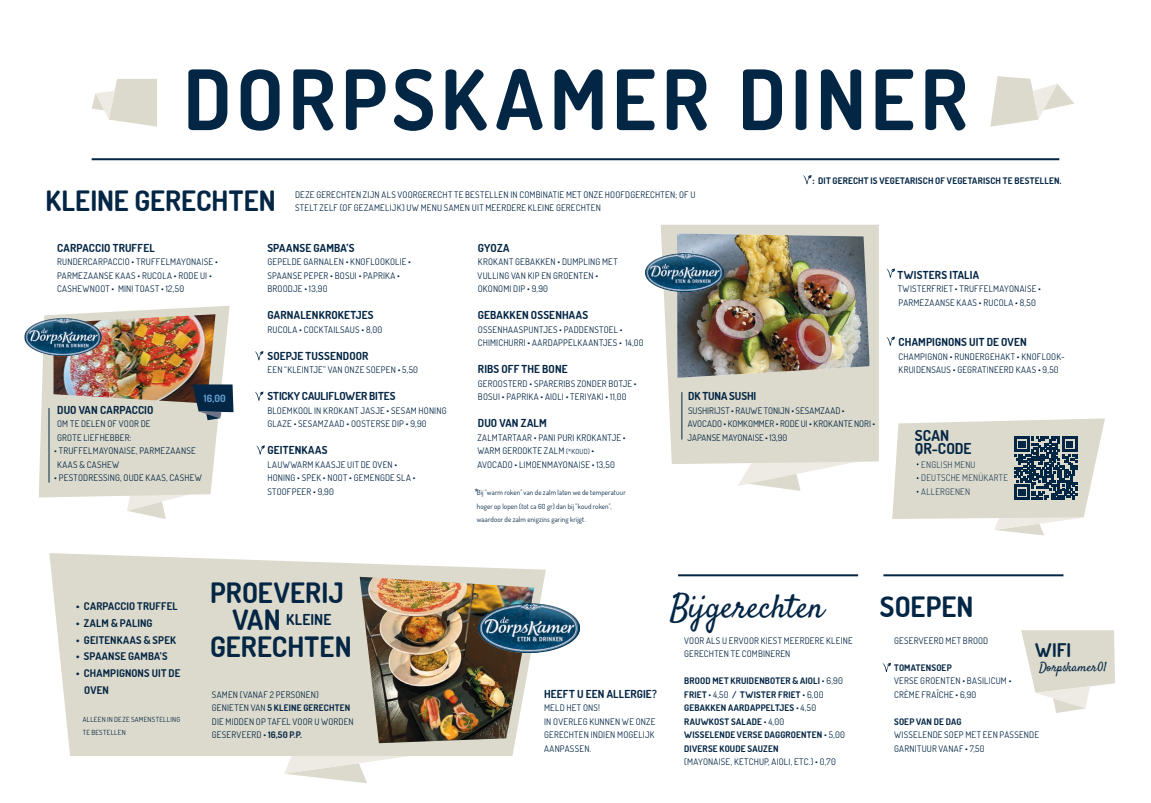
<style>
.page{position:relative;width:1151px;height:803px;background:#fff}
.page>*{position:absolute;margin:0;border:0;box-sizing:border-box;transform-origin:0 0}
.t1{font:700 83px "Dosis";letter-spacing:.06em;color:#042645}
.t2{font:33px "Satisfy";color:#042645}
.t3{font:700 28px "Dosis";letter-spacing:.01em;color:#042645}
.t4{font:700 18.8px "Dosis";color:#042645}
.t5{font:700 15px/13.5px "Dosis";letter-spacing:.01em;color:#042645}
.t6{font:12.8px "Satisfy";color:#042645}
.t7{font:700 11px "Dosis";letter-spacing:.015em;color:#042645}
.t8{font:700 11px "Dosis";letter-spacing:-.005em;color:#042645}
.t9{font:700 10.5px/16.9px "Dosis";letter-spacing:.02em;color:#042645}
.t10{font:700 10px "Dosis";color:#63a3d8}
.t11{font:9px/13.5px "Dosis";letter-spacing:.03em;color:#042645}
.t12{font:700 9px/13.5px "Dosis";letter-spacing:.025em;color:#042645}
.t13{font:9px/13.5px "Dosis";letter-spacing:.005em;color:#042645}
.t14{font:300 9px/13.5px "Dosis";letter-spacing:.035em;color:#042645}
.t15{font:7px/13.5px "Dosis";letter-spacing:.02em;color:#042645}
.t16{font:7px/13.5px "Dosis";letter-spacing:.045em;color:#042645}
.s1{font-size:10px}
.s2{font-size:28px}
.s3{font-weight:700}
.s4{font-size:7px}
.s5{font-weight:400}
</style>
<div class="page">
<svg style="left:284px;top:755px;width:148px;height:28px"></svg>
<svg style="left:38px;top:305px;width:192px;height:193px"></svg>
<svg style="left:738px;top:466px;width:96px;height:24px"></svg>
<svg style="left:660px;top:224px;width:219px;height:242px"></svg>
<svg style="left:92px;top:79px;width:65px;height:47px"></svg>
<img style="left:677px;top:233px;width:192px;height:145px">
<img style="left:41px;top:308px;width:193px;height:211px">
<hr style="left:49px;top:408px;width:1px;height:74px;background:#042645">
<img style="left:24px;top:312px;width:84px;height:50px">
<svg style="left:892px;top:418px;width:213px;height:117px"></svg>
<img style="left:645px;top:253px;width:78px;height:38px">
<hr style="left:92px;top:158px;width:967px;height:2px;background:#042645">
<svg style="left:990px;top:76px;width:84px;height:50px"></svg>
<hr style="left:678px;top:574px;width:180px;height:2px;background:#042645">
<hr style="left:883px;top:574px;width:180px;height:2px;background:#042645">
<hr style="left:682px;top:392px;width:1px;height:47px;background:#042645">
<svg style="left:803px;top:175px;width:9px;height:9px"></svg>
<svg style="left:1021px;top:630px;width:94px;height:82px"></svg>
<svg style="left:256px;top:445px;width:9px;height:9px"></svg>
<svg style="left:886px;top:336px;width:9px;height:9px"></svg>
<svg style="left:886px;top:268px;width:9px;height:9px"></svg>
<svg style="left:49px;top:553px;width:497px;height:202px;fill:#dcdacc"></svg>
<img style="left:360px;top:576px;width:174px;height:166px">
<img style="left:478px;top:602px;width:102px;height:50px">
<svg style="left:255px;top:351px;width:8px;height:9px"></svg>
<svg style="left:255px;top:391px;width:8px;height:9px"></svg>
<svg style="left:882px;top:662px;width:9px;height:9px"></svg>
<h1 class="t1" style="left:183px;top:42px;width:786px">DORPSKAMER DINER</h1>
<h3 class="t3" style="left:45px;top:181px;width:232px">KLEINE GERECHTEN</h3>
<p class="t11" style="left:295px;top:187px;width:402px">DEZE GERECHTEN ZIJN ALS VOORGERECHT TE BESTELLEN IN COMBINATIE MET ONZE HOOFDGERECHTEN; OF U<br>STELT ZELF (OF GEZAMELIJK) UW MENU SAMEN UIT MEERDERE KLEINE GERECHTEN</p>
<p class="t12" style="left:812px;top:174px;width:251px"><span class="s1">:</span> DIT GERECHT IS VEGETARISCH OF VEGETARISCH TE BESTELLEN.</p>
<p class="t7" style="left:57px;top:240px;width:99px">CARPACCIO TRUFFEL</p>
<p class="t11" style="left:57px;top:255px;width:162px">RUNDERCARPACCIO • TRUFFELMAYONAISE •<br>PARMEZAANSE KAAS • RUCOLA • RODE UI •<br>CASHEWNOOT • MINI TOAST • 12,50</p>
<p class="t10" style="left:204px;top:391px;width:24px">16,00</p>
<p class="t7" style="left:57px;top:402px;width:98px">DUO VAN CARPACCIO</p>
<p class="t11" style="left:57px;top:417px;width:95px">OM TE DELEN OF VOOR DE<br>GROTE LIEFHEBBER:</p>
<p class="t11" style="left:57px;top:444px;width:140px;text-indent:-3px">• TRUFFELMAYONAISE, PARMEZAANSE<br>KAAS &amp; CASHEW</p>
<p class="t11" style="left:54px;top:471px;width:149px">• PESTODRESSING, OUDE KAAS, CASHEW</p>
<p class="t7" style="left:267px;top:240px;width:88px">SPAANSE GAMBA’S</p>
<p class="t11" style="left:267px;top:255px;width:145px">GEPELDE GARNALEN • KNOFLOOKOLIE •<br>SPAANSE PEPER • BOSUI • PAPRIKA •<br>BROODJE • 13,90</p>
<p class="t7" style="left:268px;top:307px;width:108px">GARNALENKROKETJES</p>
<p class="t11" style="left:268px;top:322px;width:116px">RUCOLA • COCKTAILSAUS • 8,00</p>
<p class="t7" style="left:267px;top:348px;width:102px">SOEPJE TUSSENDOOR</p>
<p class="t11" style="left:268px;top:363px;width:152px">EEN “KLEINTJE” VAN ONZE SOEPEN • 5,50</p>
<p class="t7" style="left:267px;top:388px;width:130px">STICKY CAULIFLOWER BITES</p>
<p class="t11" style="left:267px;top:403px;width:181px">BLOEMKOOL IN KROKANT JASJE • SESAM HONING<br>GLAZE • SESAMZAAD • OOSTERSE DIP • 9,90</p>
<p class="t7" style="left:268px;top:442px;width:62px">GEITENKAAS</p>
<p class="t11" style="left:267px;top:457px;width:150px">LAUWWARM KAASJE UIT DE OVEN •<br>HONING • SPEK • NOOT • GEMENGDE SLA •<br>STOOFPEER • 9,90</p>
<p class="t9" style="left:76px;top:597px;width:103px">• CARPACCIO TRUFFEL</p>
<p class="t9" style="left:76px;top:613px;width:78px">• ZALM &amp; PALING</p>
<p class="t9" style="left:76px;top:630px;width:101px">• GEITENKAAS &amp; SPEK</p>
<p class="t9" style="left:76px;top:647px;width:93px">• SPAANSE GAMBA’S</p>
<p class="t9" style="left:84px;top:664px;width:98px;text-indent:-8px">• CHAMPIGNONS UIT DE<br>OVEN</p>
<p class="t16" style="left:83px;top:711px;width:99px">ALLEEN IN DEZE SAMENSTELLING<br>TE BESTELLEN</p>
<h3 class="t3" style="left:210px;top:573px;width:135px">PROEVERIJ</h3>
<h3 class="t5" style="left:233px;top:612px;width:100px"><span class="s2">VAN</span> KLEINE</h3>
<h3 class="t3" style="left:210px;top:627px;width:143px">GERECHTEN</h3>
<p class="t11" style="left:212px;top:687px;width:143px">SAMEN (VANAF 2 PERSONEN)<br>GENIETEN VAN <span class="s3">5 KLEINE GERECHTEN<br></span>DIE MIDDEN OP TAFEL VOOR U WORDEN<br>GESERVEERD • <span class="s3">16,50 P.P.</span></p>
<p class="t7" style="left:478px;top:240px;width:33px">GYOZA</p>
<p class="t11" style="left:478px;top:255px;width:142px">KROKANT GEBAKKEN • DUMPLING MET<br>VULLING VAN KIP EN GROENTEN •<br>OKONOMI DIP • 9,90</p>
<p class="t7" style="left:478px;top:307px;width:112px">GEBAKKEN OSSENHAAS</p>
<p class="t11" style="left:478px;top:322px;width:167px">OSSENHAASPUNTJES • PADDENSTOEL •<br>CHIMICHURRI • AARDAPPELKAANTJES • 14,00</p>
<p class="t7" style="left:478px;top:361px;width:91px">RIBS OFF THE BONE</p>
<p class="t11" style="left:478px;top:376px;width:160px">GEROOSTERD • SPARERIBS ZONDER BOTJE •<br>BOSUI • PAPRIKA • AIOLI • TERIYAKI • 11,00</p>
<p class="t7" style="left:478px;top:415px;width:70px">DUO VAN ZALM</p>
<p class="t11" style="left:477px;top:430px;width:150px">ZALMTARTAAR • PANI PURI KROKANTJE •<br>WARM GEROOKTE ZALM <span class="s4">(*KOUD)</span> •<br>AVOCADO • LIMOENMAYONAISE • 13,50</p>
<p class="t11" style="left:474px;top:484px;width:5px">*</p>
<p class="t15" style="left:477px;top:485px;width:150px">Bij "warm roken" van de zalm laten we de temperatuur hoger op lopen (tot ca 60 gr) dan bij "koud roken", waardoor de zalm enigzins garing krijgt.</p>
<p class="t8" style="left:688px;top:388px;width:69px">DK TUNA SUSHI</p>
<p class="t13" style="left:687px;top:403px;width:189px">SUSHIRIJST • RAUWE TONIJN • SESAMZAAD •<br>AVOCADO • KOMKOMMER • RODE UI • KROKANTE NORI •<br>JAPANSE MAYONAISE • 13,90</p>
<p class="t7" style="left:898px;top:267px;width:83px">TWISTERS ITALIA</p>
<p class="t11" style="left:898px;top:282px;width:145px">TWISTERFRIET • TRUFFELMAYONAISE •<br>PARMEZAANSE KAAS • RUCOLA • 8,50</p>
<p class="t7" style="left:898px;top:334px;width:130px">CHAMPIGNONS UIT DE OVEN</p>
<p class="t11" style="left:898px;top:349px;width:168px">CHAMPIGNON • RUNDERGEHAKT • KNOFLOOK-<br>KRUIDENSAUS • GEGRATINEERD KAAS • 9,50</p>
<h3 class="t5" style="left:915px;top:428px;width:58px">SCAN<br>QR-CODE</h3>
<p class="t14" style="left:921px;top:457px;width:88px">ENGLISH MENU<br>DEUTSCHE MENÜKARTE<br>ALLERGENEN</p>
<p class="t7" style="left:544px;top:685px;width:114px">HEEFT U EEN ALLERGIE?</p>
<p class="t11" style="left:544px;top:700px;width:113px">MELD HET ONS!<br>IN OVERLEG KUNNEN WE ONZE<br>GERECHTEN INDIEN MOGELIJK<br>AANPASSEN.</p>
<h2 class="t2" style="left:670px;top:585px;width:156px">Bijgerechten</h2>
<p class="t11" style="left:684px;top:633px;width:170px">VOOR ALS U ERVOOR KIEST MEERDERE KLEINE<br>GERECHTEN TE COMBINEREN</p>
<p class="t12" style="left:684px;top:673px;width:162px">BROOD MET KRUIDENBOTER &amp; AIOLI <span class="s5">• 6,90<br></span>FRIET <span class="s5">• 4,50</span> / TWISTER FRIET <span class="s5">• 6,00<br></span>GEBAKKEN AARDAPPELTJES <span class="s5">• 4,50<br></span>RAUWKOST SALADE <span class="s5">• 4,00<br></span>WISSELENDE VERSE DAGGROENTEN <span class="s5">• 5,00<br></span>DIVERSE KOUDE SAUZEN</p>
<p class="t11" style="left:684px;top:754px;width:153px">(MAYONAISE, KETCHUP, AIOLI, ETC.) • 0,70</p>
<h3 class="t3" style="left:880px;top:586px;width:95px">SOEPEN</h3>
<p class="t11" style="left:894px;top:633px;width:96px">GESERVEERD MET BROOD</p>
<p class="t12" style="left:894px;top:660px;width:59px">TOMATENSOEP</p>
<p class="t11" style="left:894px;top:673px;width:119px">VERSE GROENTEN • BASILICUM •<br>CRÈME FRAÎCHE • 6,90</p>
<p class="t12" style="left:894px;top:714px;width:69px">SOEP VAN DE DAG</p>
<p class="t11" style="left:894px;top:727px;width:146px">WISSELENDE SOEP MET EEN PASSENDE<br>GARNITUUR VANAF • 7,50</p>
<h3 class="t4" style="left:1035px;top:637px;width:38px">WIFI</h3>
<h3 class="t6" style="left:1039px;top:658px;width:69px">Dorpskamer01</h3>
</div>
